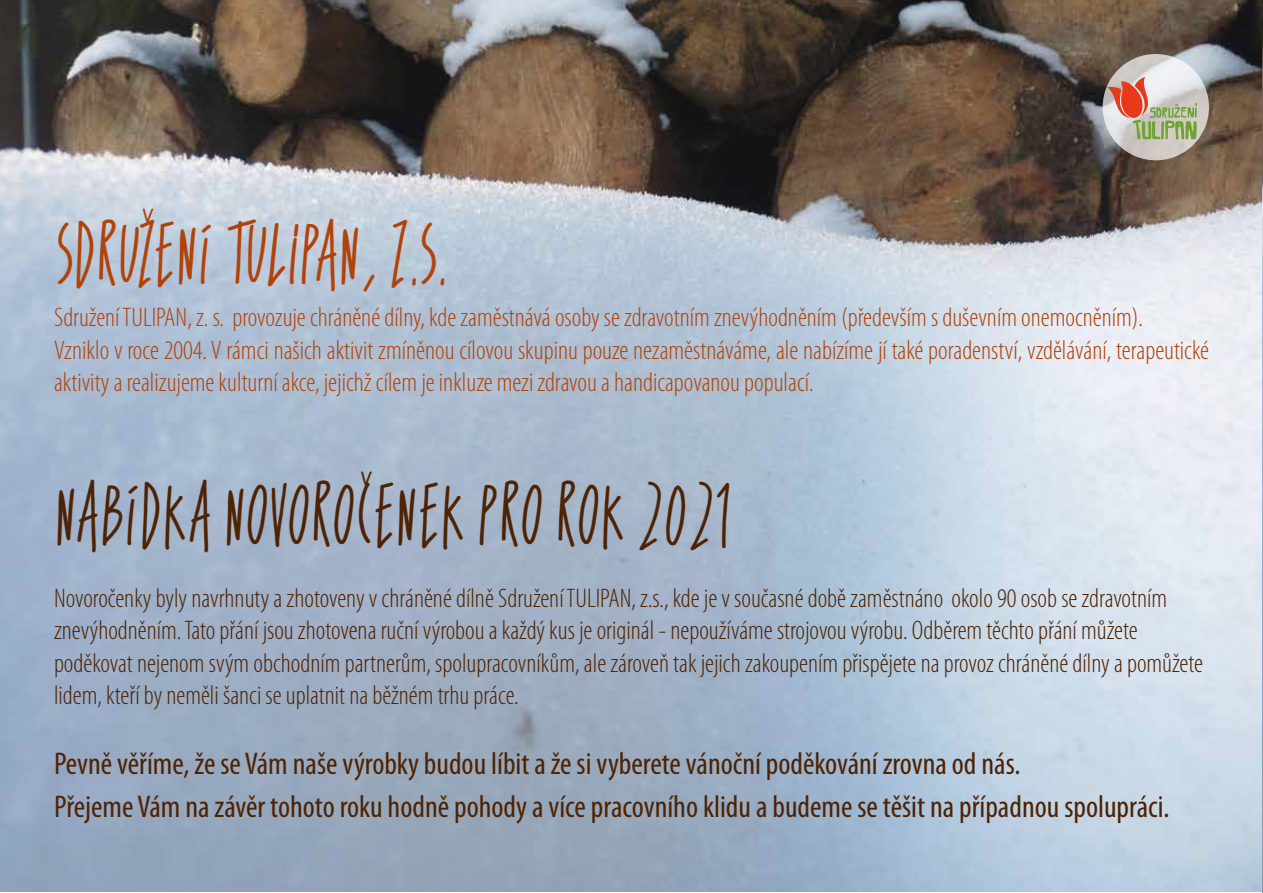
<style>
.page{position:relative;width:1263px;height:893px;background:#fff}
.page>*{position:absolute;margin:0;border:0;box-sizing:border-box;transform-origin:0 0}
.t1{font:700 36px "For Girls Only";color:#4e2304}
.t2{font:700 36px "For Girls Only";color:#b1420a}
.t3{font:condensed 31.5px/43.2px "Myriad Pro";color:#4e2304}
.t4{font:300 condensed 27px/32.4px "Myriad Pro";color:#4e2304}
.t5{font:300 condensed 27px/32.4px "Myriad Pro";color:#b1420a}
.t6{font:18px "Comic Sans MS";color:#b1420a}
.t7{font:18px "Comic Sans MS";color:#4e2304}
</style>
<div class="page">
<img style="left:0;top:0;width:1262px;height:891px">
<svg style="left:1103px;top:54px;width:106px;height:106px;background:#d5d2d0"></svg>
<svg style="left:1108px;top:77px;width:89px;height:63px;background:#c9b49c"></svg>
<img style="left:1262px;top:0;width:1px;height:893px">
<p class="t6" style="left:142px;top:202px;width:13px">V</p>
<h1 class="t2" style="left:54px;top:236px;width:393px">SDRUZENÍ TULIPAN, Z.S.</h1>
<p class="t5" style="left:54px;top:302px;width:1156px">Sdružení TULIPAN, z. s. provozuje chráněné dílny, kde zaměstnává osoby se zdravotním znevýhodněním (především s duševním onemocněním).<br>Vzniklo v roce 2004. V rámci našich aktivit zmíněnou cílovou skupinu pouze nezaměstnáváme, ale nabízíme jí také poradenství, vzdělávání, terapeutické aktivity a realizujeme kulturní akce, jejichž cílem je inkluze mezi zdravou a handicapovanou populací.</p>
<p class="t7" style="left:360px;top:465px;width:13px">V</p>
<h1 class="t1" style="left:54px;top:498px;width:679px">NABÍDKA NOVOROCENEK PRO ROK 2021</h1>
<p class="t4" style="left:54px;top:582px;width:1150px">Novoročenky byly navrhnuty a zhotoveny v chráněné dílně Sdružení TULIPAN, z.s., kde je v současné době zaměstnáno okolo 90 osob se zdravotním znevýhodněním. Tato přání jsou zhotovena ruční výrobou a každý kus je originál - nepoužíváme strojovou výrobu. Odběrem těchto přání můžete poděkovat nejenom svým obchodním partnerům, spolupracovníkům, ale zároveň tak jejich zakoupením přispějete na provoz chráněné dílny a pomůžete lidem, kteří by neměli šanci se uplatnit na běžném trhu práce.</p>
<p class="t3" style="left:54px;top:742px;width:1117px">Pevně věříme, že se Vám naše výrobky budou líbit a že si vyberete vánoční poděkování zrovna od nás.<br>Přejeme Vám na závěr tohoto roku hodně pohody a více pracovního klidu a budeme se těšit na případnou spolupráci.</p>
</div>
